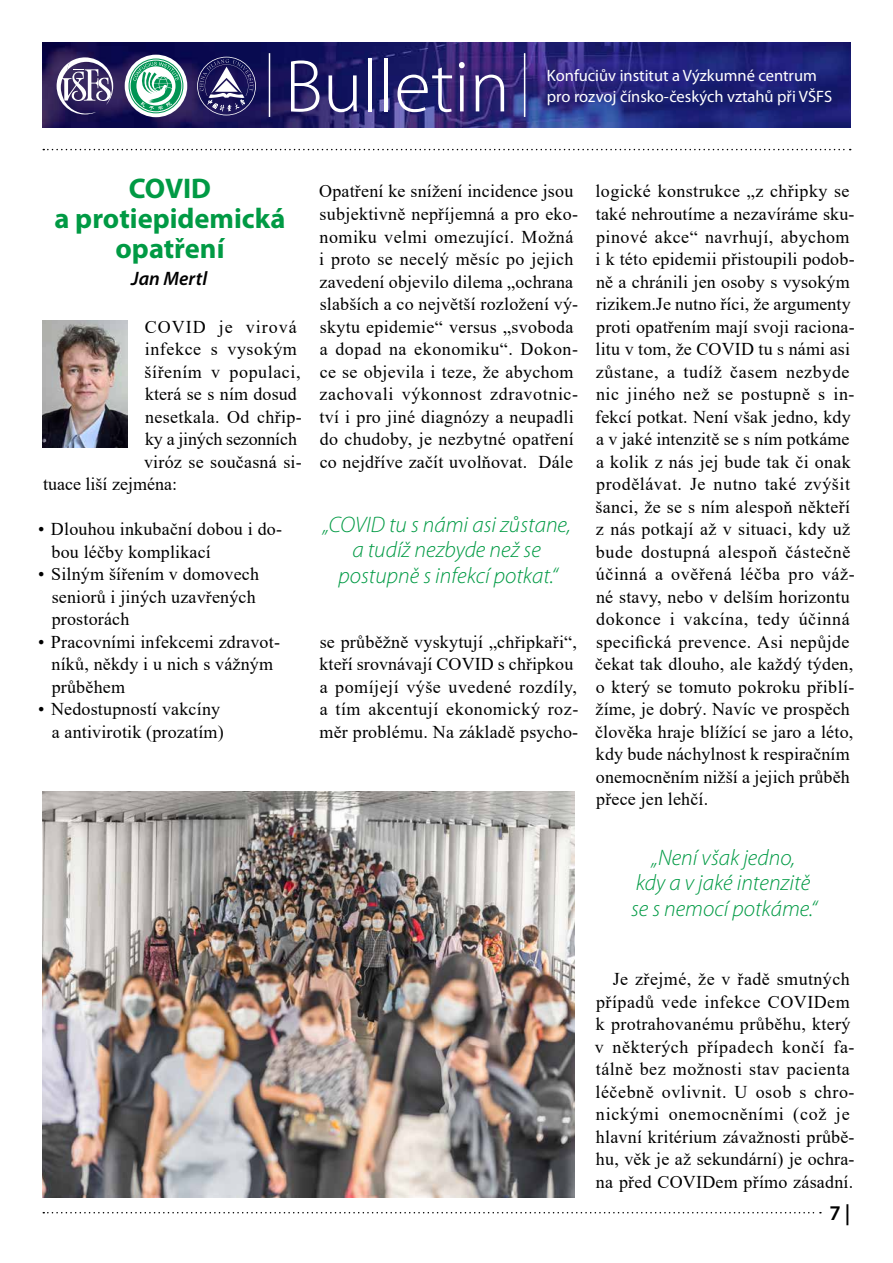
<style>
.page{position:relative;width:893px;height:1263px;background:#fff}
.page>*{position:absolute;margin:0;border:0;box-sizing:border-box;transform-origin:0 0}
.t1{font:300 75px "Myriad Pro";color:#fff}
.t2{font:700 28.5px/30px "Myriad Pro";color:#009a44;text-align:center}
.t3{font:italic 300 22.5px/25.5px "Myriad Pro";color:#009a44;text-align:center}
.t4{font:600 21px "Myriad Pro";color:#000}
.t5{font:italic 600 19.5px "Myriad Pro";color:#000}
.t6{font:18px/22.5px "Times New Roman";letter-spacing:.015em;color:#000}
.t7{font:18px "Times New Roman";letter-spacing:-.01em;color:#000}
.t8{font:18px "Times New Roman";letter-spacing:.035em;color:#000}
.t9{font:18px "Times New Roman";letter-spacing:.055em;color:#000}
.t10{font:16.5px/21px "Myriad Pro";color:#fff}
</style>
<div class="page">
<img style="left:42px;top:320px;width:85px;height:128px">
<svg style="left:43px;top:149px;width:808px;height:1px"></svg>
<img style="left:43px;top:792px;width:531px;height:405px">
<svg style="left:43px;top:1212px;width:778px;height:1px"></svg>
<img style="left:43px;top:43px;width:807px;height:85px">
<hr style="left:269px;top:53px;width:1px;height:64px;background:#fff">
<hr style="left:524px;top:53px;width:1px;height:64px;background:#fff">
<svg style="left:57px;top:57px;width:56px;height:57px"></svg>
<svg style="left:125px;top:55px;width:62px;height:62px"></svg>
<svg style="left:129px;top:59px;width:54px;height:54px"></svg>
<svg style="left:197px;top:57px;width:59px;height:58px;background:#444077"></svg>
<h1 class="t1" style="left:285px;top:45px;width:226px">Bulletin</h1>
<p class="t10" style="left:547px;top:65px;width:287px">Konfuciův institut a Výzkumné centrum pro rozvoj čínsko-českých vztahů při VŠFS</p>
<h2 class="t2" style="left:55px;top:174px;width:232px">COVID<br>a protiepidemická opatření</h2>
<p class="t5" style="left:131px;top:268px;width:77px">Jan Mertl</p>
<p class="t9" style="left:145px;top:314px;width:154px">COVID je virová</p>
<p class="t8" style="left:145px;top:336px;width:154px">infekce s vysokým</p>
<p class="t6" style="left:145px;top:360px;width:157px">šířením v populaci,</p>
<p class="t6" style="left:145px;top:382px;width:153px">která se s ním dosud</p>
<p class="t6" style="left:145px;top:405px;width:158px">nesetkala. Od chřip-</p>
<p class="t7" style="left:145px;top:426px;width:153px">ky a jiných sezonních</p>
<p class="t6" style="left:144px;top:450px;width:159px">viróz se současná si-</p>
<p class="t6" style="left:43px;top:472px;width:135px">tuace liší zejména:</p>
<p class="t6" style="left:52px;top:517px;width:232px;text-indent:-13px">• Dlouhou inkubační dobou i do&shy;bou léčby komplikací</p>
<p class="t6" style="left:52px;top:562px;width:209px;text-indent:-14px">• Silným šířením v domovech seniorů i jiných uzavřených prostorách</p>
<p class="t6" style="left:52px;top:630px;width:230px;text-indent:-13px">• Pracovními infekcemi zdravot&shy;níků, někdy i u nich s vážným průběhem</p>
<p class="t6" style="left:38px;top:697px;width:187px;text-align:right">• Nedostupností vakcíny a antivirotik (prozatím)</p>
<p class="t6" style="left:319px;top:180px;width:261px">Opatření ke snížení incidence jsou subjektivně nepříjemná a pro eko&shy;nomiku velmi omezující. Možná i proto se necelý měsíc po jejich zavedení objevilo dilema „ochrana slabších a co největší rozložení vý&shy;skytu epidemie“ versus „svoboda a dopad na ekonomiku“. Dokon&shy;ce se objevila i teze, že abychom zachovali výkonnost zdravotnic&shy;tví i pro jiné diagnózy a neupadli do chudoby, je nezbytné opatření co nejdříve začít uvolňovat. Dále</p>
<p class="t3" style="left:323px;top:512px;width:249px">„COVID tu s námi asi zůstane, a tudíž nezbyde než se postupně s infekcí potkat.“</p>
<p class="t6" style="left:320px;top:630px;width:260px">se průběžně vyskytují „chřipkaři“, kteří srovnávají COVID s chřipkou a pomíjejí výše uvedené rozdíly, a tím akcentují ekonomický roz&shy;měr problému. Na základě psycho-</p>
<p class="t6" style="left:595px;top:180px;width:261px">logické konstrukce „z chřipky se také nehroutíme a nezavíráme sku&shy;pinové akce“ navrhují, abychom i k této epidemii přistoupili podob&shy;ně a chránili jen osoby s vysokým rizikem.Je nutno říci, že argumenty proti opatřením mají svoji raciona&shy;litu v tom, že COVID tu s námi asi zůstane, a tudíž časem nezbyde nic jiného než se postupně s in&shy;fekcí potkat. Není však jedno, kdy a v jaké intenzitě se s ním potkáme a kolik z nás jej bude tak či onak prodělávat. Je nutno také zvýšit šanci, že se s ním alespoň někteří z nás potkají až v situaci, kdy už bude dostupná alespoň částečně účinná a ověřená léčba pro váž&shy;né stavy, nebo v delším horizontu dokonce i vakcína, tedy účinná specifická prevence. Asi nepůjde čekat tak dlouho, ale každý týden, o který se tomuto pokroku přiblí&shy;žíme, je dobrý. Navíc ve prospěch člověka hraje blížící se jaro a léto, kdy bude náchylnost k respiračním onemocněním nižší a jejich průběh přece jen lehčí.</p>
<p class="t3" style="left:631px;top:845px;width:187px">„Není však jedno,<br>kdy a v jaké intenzitě se s nemocí potkáme.“</p>
<p class="t6" style="left:595px;top:967px;width:261px;text-indent:18px">Je zřejmé, že v řadě smutných případů vede infekce COVIDem k protrahovanému průběhu, který v některých případech končí fa&shy;tálně bez možnosti stav pacienta léčebně ovlivnit. U osob s chro&shy;nickými onemocněními (což je hlavní kritérium závažnosti průbě&shy;hu, věk je až sekundární) je ochra&shy;na před COVIDem přímo zásadní.</p>
<p class="t4" style="left:829px;top:1202px;width:23px">7 |</p>
</div>
